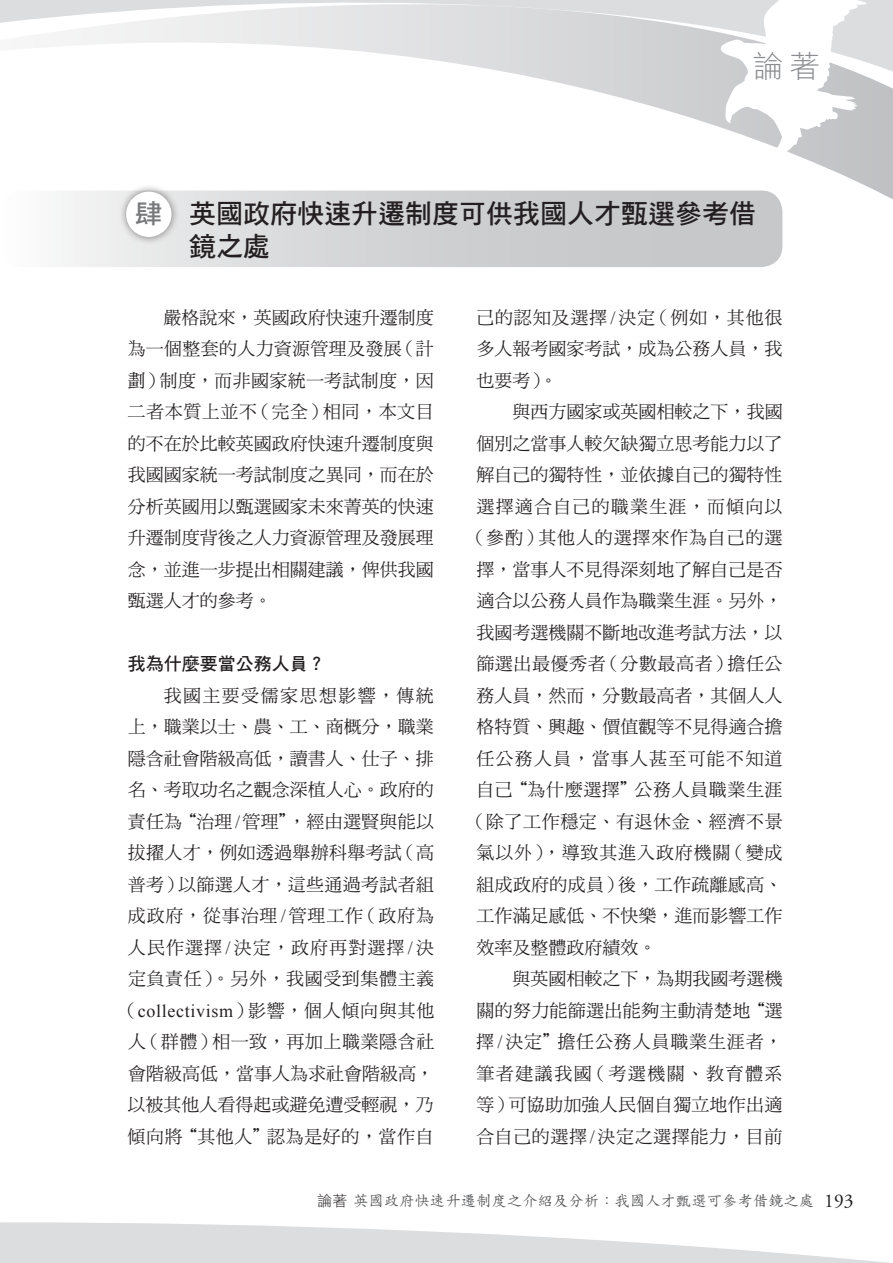
<style>
.page{position:relative;width:893px;height:1263px;background:#fff}
.page>*{position:absolute;margin:0;border:0;box-sizing:border-box;transform-origin:0 0}
.t1{font:30.6px "DF Hei Std W3";color:#8a8c8f}
.t2{font:27px/32.4px "DF Hei Std W7";color:#231f20}
.t3{font:18px/31.5px "DF Ming Std W5";letter-spacing:.015em;color:#231f20;text-align:justify}
.t4{font:18px "DF Ming Std W5";letter-spacing:.045em;color:#231f20}
.t5{font:18px "DF Ming Std W5";letter-spacing:.065em;color:#231f20}
.t6{font:18px "DF Ming Std W5";letter-spacing:.085em;color:#231f20}
.t7{font:18px "DF Hei Std W7";color:#231f20}
.t8{font:15px "DF Li Kai Shu Std W5";letter-spacing:.025em;color:#57585a}
.s1{color:#76787b}
.s2{font-family:"Times New Roman"}
.s3{font-family:"DF Hei Std W3";color:#231f20}
.s4{font-family:"Adobe Garamond Pro";font-size:19.5px;color:#231f20}
</style>
<div class="page">
<hr style="left:0;top:0;width:893px;height:3px;background:#dcddde">
<svg style="left:0;top:3px;width:893px;height:212px"></svg>
<svg style="left:717px;top:0;width:153px;height:166px"></svg>
<svg style="left:0;top:1222px;width:890px;height:41px"></svg>
<div style="left:0;top:191px;width:782px;height:76px;background:linear-gradient(to right,#f3f3f4,#bdbec0);border-radius:21px"></div>
<div style="left:118px;top:184px;width:61px;height:61px;background:#231f20;opacity:.53"></div>
<div style="left:126px;top:192px;width:45px;height:45px;background:#fff;border-radius:50%"></div>
<h1 class="t1" style="left:753px;top:50px;width:69px">論著</h1>
<h2 class="t2" style="left:189px;top:197px;width:568px;text-indent:-54px"><span class="s1">肆</span> 英國政府快速升遷制度可供我國人才甄選參考借鏡之處</h2>
<p class="t3" style="left:128px;top:301px;width:308px;text-indent:36px">嚴格說來，英國政府快速升遷制度為一個整套的人力資源管理及發展（計劃）制度，而非國家統一考試制度，因二者本質上並不（完全）相同，本文目的不在於比較英國政府快速升遷制度與我國國家統一考試制度之異同，而在於分析英國用以甄選國家未來菁英的快速升遷制度背後之人力資源管理及發展理念，並進一步提出相關建議，俾供我國甄選人才的參考。</p>
<p class="t7" style="left:128px;top:654px;width:199px">我為什麼要當公務人員？</p>
<p class="t3" style="left:119px;top:679px;width:317px;text-align:right">我國主要受儒家思想影響，傳統<br>上，職業以士、農、工、商概分，職業隱含社會階級高低，讀書人、仕子、排名、考取功名之觀念深植人心。政府的責任為“治理<span class="s2">/</span>管理”，經由選賢與能以拔擢人才，例如透過舉辦科舉考試（高普考）以篩選人才，這些通過考試者組成政府，從事治理 <span class="s2">/</span> 管理工作（政府為人民作選擇 <span class="s2">/</span> 決定，政府再對選擇 <span class="s2">/</span> 決定負責任）。另外，我國受到集體主義（<span class="s2">collectivism</span>）影響，個人傾向與其他人（群體）相一致，再加上職業隱含社會階級高低，當事人為求社會階級高，以被其他人看得起或避免遭受輕視，乃傾向將“其他人”認為是好的，當作自</p>
<p class="t3" style="left:476px;top:301px;width:308px">己的認知及選擇 <span class="s2">/</span> 決定（例如，其他很多人報考國家考試，成為公務人員，我也要考）。</p>
<p class="t3" style="left:512px;top:396px;width:272px">與西方國家或英國相較之下，我國</p>
<p class="t3" style="left:476px;top:427px;width:307px">個別之當事人較欠缺獨立思考能力以了</p>
<p class="t3" style="left:476px;top:459px;width:307px">解自己的獨特性，並依據自己的獨特性</p>
<p class="t5" style="left:476px;top:497px;width:308px">選擇適合自己的職業生涯，而傾向以</p>
<p class="t4" style="left:467px;top:528px;width:317px">（參酌）其他人的選擇來作為自己的選</p>
<p class="t3" style="left:476px;top:553px;width:307px">擇，當事人不見得深刻地了解自己是否</p>
<p class="t3" style="left:476px;top:585px;width:307px">適合以公務人員作為職業生涯。另外，</p>
<p class="t3" style="left:476px;top:616px;width:307px">我國考選機關不斷地改進考試方法，以</p>
<p class="t3" style="left:476px;top:648px;width:308px">篩選出最優秀者（分數最高者）擔任公</p>
<p class="t3" style="left:476px;top:679px;width:307px">務人員，然而，分數最高者，其個人人</p>
<p class="t3" style="left:476px;top:711px;width:307px">格特質、興趣、價值觀等不見得適合擔</p>
<p class="t5" style="left:476px;top:749px;width:308px">任公務人員，當事人甚至可能不知道</p>
<p class="t3" style="left:476px;top:774px;width:308px">自己“為什麼選擇”公務人員職業生涯</p>
<p class="t3" style="left:467px;top:805px;width:317px">（除了工作穩定、有退休金、經濟不景</p>
<p class="t4" style="left:476px;top:843px;width:308px">氣以外），導致其進入政府機關（變成</p>
<p class="t3" style="left:476px;top:868px;width:308px">組成政府的成員）後，工作疏離感高、</p>
<p class="t3" style="left:476px;top:900px;width:307px">工作滿足感低、不快樂，進而影響工作</p>
<p class="t3" style="left:476px;top:931px;width:181px">效率及整體政府績效。</p>
<p class="t3" style="left:512px;top:963px;width:272px">與英國相較之下，為期我國考選機</p>
<p class="t3" style="left:476px;top:994px;width:307px">關的努力能篩選出能夠主動清楚地“選</p>
<p class="t4" style="left:476px;top:1032px;width:308px">擇 <span class="s2">/</span> 決定”擔任公務人員職業生涯者，</p>
<p class="t6" style="left:476px;top:1064px;width:308px">筆者建議我國（考選機關、教育體系</p>
<p class="t3" style="left:476px;top:1089px;width:308px">等）可協助加強人民個自獨立地作出適</p>
<p class="t3" style="left:476px;top:1120px;width:308px">合自己的選擇<span class="s2">/</span>決定之選擇能力，目前</p>
<p class="t8" style="left:317px;top:1192px;width:538px"><span class="s3">論著</span>英國政府快速升遷制度之介紹及分析：我國人才甄選可參考借鏡之處 <span class="s4">193</span></p>
</div>
